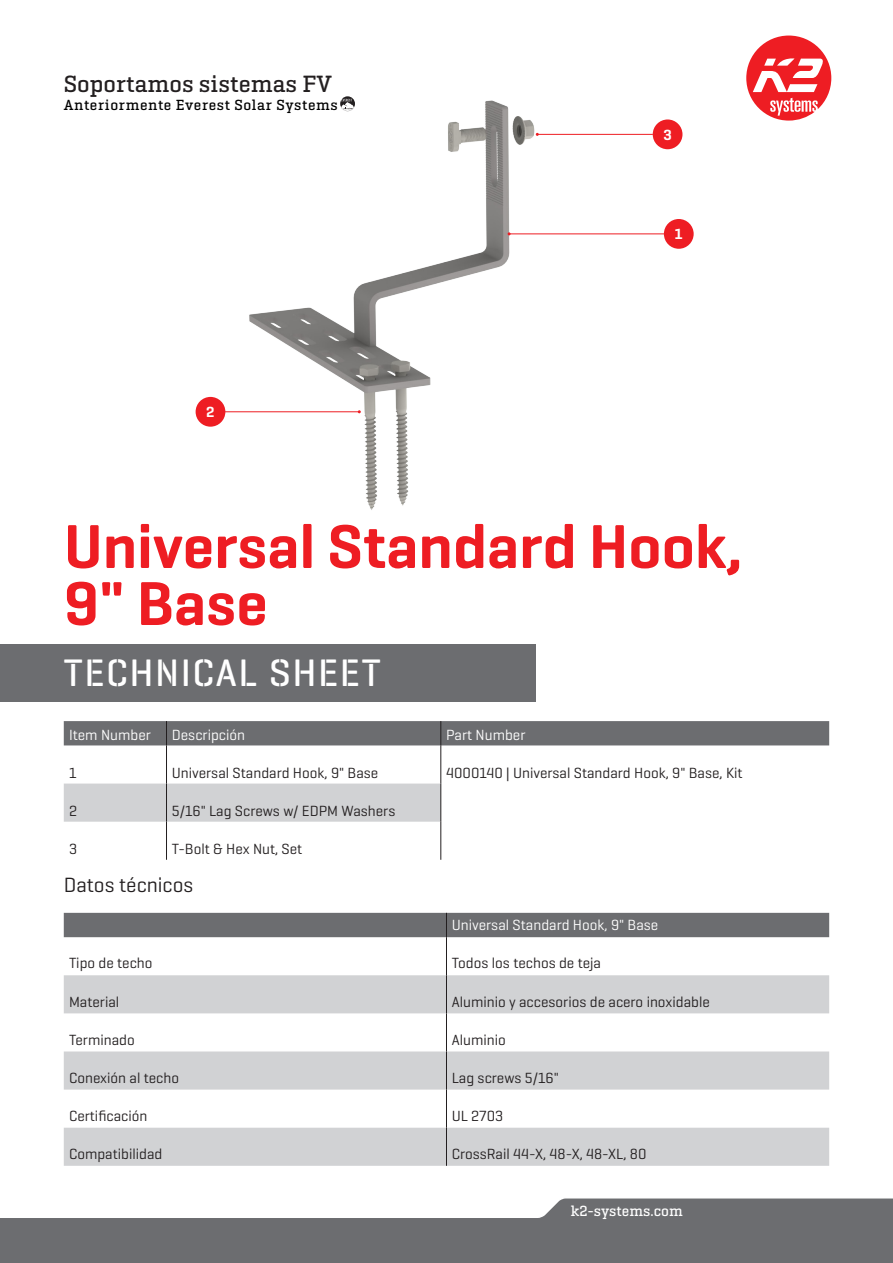
<style>
.page{position:relative;width:893px;height:1263px;background:#fff}
.page>*{position:absolute;margin:0;border:0;box-sizing:border-box;transform-origin:0 0}
.Title_H3{font:600 63px/57px "K2 Geogrotesque";color:#ee1d23}
.Title_H2{font:500 39px "K2 Geogrotesque Stencil B";letter-spacing:.04em;color:#fff}
.t1{font:500 24px "K2 Geogrotesque Slab";color:#231f20}
.Basics{font:21px "K2 Geogrotesque";color:#231f20}
.Basics-2{font:15px "K2 Geogrotesque";color:#231f20}
.Basics-3{font:15px "K2 Geogrotesque";color:#fff}
.t2{font:500 15px "K2 Geogrotesque Slab";letter-spacing:.04em;color:#000}
.t3{font:500 15px "K2 Geogrotesque Slab";color:#fff}
.Legend_Number{font:600 15px "K2 Geogrotesque";color:#fff}
</style>
<div class="page">
<img style="left:195px;top:100px;width:497px;height:410px">
<div style="left:0;top:1219px;width:893px;height:44px;background:#6c6d70"></div>
<svg style="left:746px;top:36px;width:85px;height:85px"></svg>
<svg style="left:340px;top:96px;width:15px;height:15px"></svg>
<div style="left:0;top:644px;width:536px;height:58px;background:#6c6d70"></div>
<svg style="left:0;top:1198px;width:893px;height:21px"></svg>
<div style="left:196px;top:397px;width:29px;height:30px;background:#ee1d23;border-radius:50%"></div>
<hr style="left:216px;top:411px;width:143px;height:1px;background:#ee1d23">
<div style="left:653px;top:119px;width:29px;height:30px;background:#ee1d23;border-radius:50%"></div>
<hr style="left:537px;top:134px;width:116px;height:1px;background:#ee1d23">
<div style="left:664px;top:219px;width:30px;height:30px;background:#ee1d23;border-radius:50%"></div>
<hr style="left:509px;top:233px;width:155px;height:1px;background:#ee1d23">
<div style="left:64px;top:783px;width:377px;height:39px;background:#d1d2d4"></div>
<div style="left:64px;top:721px;width:765px;height:24px;background:#6c6d70"></div>
<hr style="left:166px;top:745px;width:1px;height:38px;background:#231f20">
<hr style="left:441px;top:745px;width:1px;height:38px;background:#231f20">
<hr style="left:166px;top:783px;width:1px;height:39px;background:#231f20">
<hr style="left:441px;top:783px;width:1px;height:39px;background:#231f20">
<hr style="left:166px;top:822px;width:1px;height:38px;background:#231f20">
<hr style="left:441px;top:822px;width:1px;height:38px;background:#231f20">
<svg style="left:64px;top:975px;width:765px;height:191px;fill:#d1d2d4"></svg>
<div style="left:64px;top:913px;width:765px;height:24px;background:#6c6d70"></div>
<hr style="left:446px;top:937px;width:1px;height:38px;background:#231f20">
<hr style="left:446px;top:975px;width:1px;height:38px;background:#231f20">
<hr style="left:446px;top:1013px;width:1px;height:38px;background:#231f20">
<hr style="left:446px;top:1051px;width:1px;height:38px;background:#231f20">
<hr style="left:446px;top:1089px;width:1px;height:39px;background:#231f20">
<hr style="left:446px;top:1128px;width:1px;height:38px;background:#231f20">
<h3 class="t1" style="left:64px;top:69px;width:270px">Soportamos sistemas FV</h3>
<p class="t2" style="left:64px;top:96px;width:276px">Anteriormente Everest Solar Systems</p>
<p class="Legend_Number" style="left:206px;top:402px;width:10px">2</p>
<p class="Legend_Number" style="left:663px;top:125px;width:10px">3</p>
<p class="Legend_Number" style="left:675px;top:225px;width:9px">1</p>
<p class="Title_H3" style="left:64px;top:517px;width:680px">Universal Standard Hook,<br>9" Base</p>
<p class="Title_H2" style="left:64px;top:648px;width:318px">TECHNICAL SHEET</p>
<p class="Basics-3" style="left:69px;top:725px;width:83px">Item Number</p>
<p class="Basics-3" style="left:172px;top:725px;width:75px">Descripción</p>
<p class="Basics-3" style="left:446px;top:725px;width:81px">Part Number</p>
<p class="Basics-2" style="left:69px;top:763px;width:9px">1</p>
<p class="Basics-2" style="left:172px;top:763px;width:208px">Universal Standard Hook, 9" Base</p>
<p class="Basics-2" style="left:446px;top:763px;width:298px">4000140 | Universal Standard Hook, 9" Base, Kit</p>
<p class="Basics-2" style="left:69px;top:801px;width:10px">2</p>
<p class="Basics-2" style="left:172px;top:801px;width:225px">5/16" Lag Screws w/ EDPM Washers</p>
<p class="Basics-2" style="left:69px;top:840px;width:10px">3</p>
<p class="Basics-2" style="left:172px;top:840px;width:132px">T-Bolt &amp; Hex Nut, Set</p>
<p class="Basics" style="left:64px;top:872px;width:131px">Datos técnicos</p>
<p class="Basics-3" style="left:452px;top:916px;width:208px">Universal Standard Hook, 9" Base</p>
<p class="Basics-2" style="left:69px;top:954px;width:85px">Tipo de techo</p>
<p class="Basics-2" style="left:452px;top:954px;width:151px">Todos los techos de teja</p>
<p class="Basics-2" style="left:69px;top:992px;width:52px">Material</p>
<p class="Basics-2" style="left:452px;top:992px;width:260px">Aluminio y accesorios de acero inoxidable</p>
<p class="Basics-2" style="left:69px;top:1030px;width:67px">Terminado</p>
<p class="Basics-2" style="left:452px;top:1030px;width:55px">Aluminio</p>
<p class="Basics-2" style="left:69px;top:1068px;width:112px">Conexión al techo</p>
<p class="Basics-2" style="left:452px;top:1068px;width:109px">Lag screws 5/16"</p>
<p class="Basics-2" style="left:69px;top:1106px;width:80px">Certificación</p>
<p class="Basics-2" style="left:452px;top:1106px;width:53px">UL 2703</p>
<p class="Basics-2" style="left:69px;top:1144px;width:95px">Compatibilidad</p>
<p class="Basics-2" style="left:452px;top:1144px;width:196px">CrossRail 44-X, 48-X, 48-XL, 80</p>
<p class="t3" style="left:571px;top:1201px;width:113px">k2-systems.com</p>
</div>
